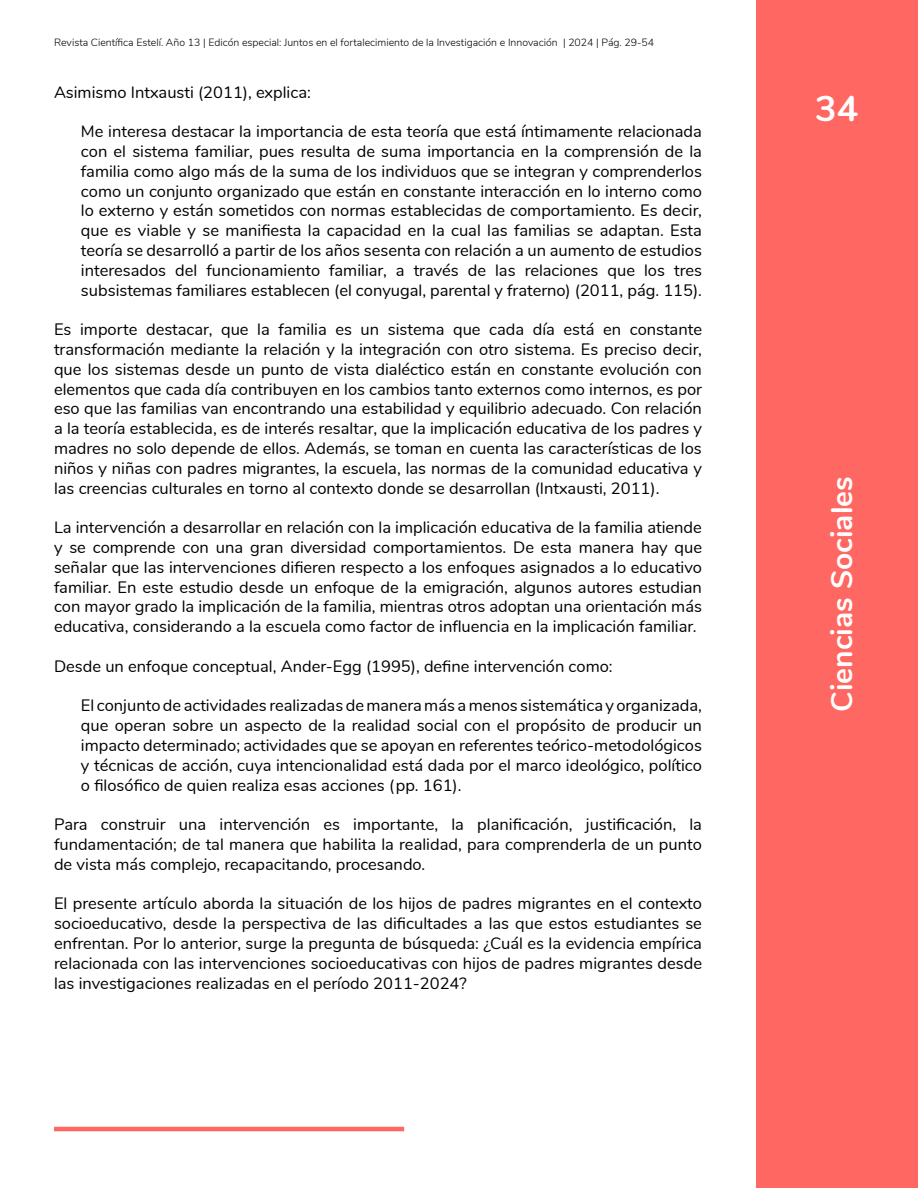
<style>
.page{position:relative;width:918px;height:1188px;background:#fff}
.page>*{position:absolute;margin:0;border:0;box-sizing:border-box;transform-origin:0 0}
.t1{font:700 36px "Nunito";color:#fff}
.t2{font:700 30px "Nunito";color:#fff}
.t3{font:16.5px/19.8px "Nunito";color:#000;text-align:justify}
.t4{font:300 10.5px "Nunito";color:#000}
</style>
<div class="page">
<div style="left:756px;top:0;width:162px;height:1188px;background:#ff6762"></div>
<hr style="left:54px;top:1127px;width:350px;height:4px;background:#ff6762">
<p class="t4" style="left:54px;top:34px;width:602px">Revista Científica Estelí. Año 13 | Edicón especial: Juntos en el fortalecimiento de la Investigación e Innovación | 2024 | Pág. 29-54</p>
<p class="t3" style="left:54px;top:81px;width:258px">Asimismo Intxausti (2011), explica:</p>
<p class="t3" style="left:81px;top:121px;width:623px">Me interesa destacar la importancia de esta teoría que está íntimamente relacionada con el sistema familiar, pues resulta de suma importancia en la comprensión de la familia como algo más de la suma de los individuos que se integran y comprenderlos como un conjunto organizado que están en constante interacción en lo interno como lo externo y están sometidos con normas establecidas de comportamiento. Es decir, que es viable y se manifiesta la capacidad en la cual las familias se adaptan. Esta teoría se desarrolló a partir de los años sesenta con relación a un aumento de estudios interesados del funcionamiento familiar, a través de las relaciones que los tres subsistemas familiares establecen (el conyugal, parental y fraterno) (2011, pág. 115).</p>
<p class="t3" style="left:54px;top:319px;width:650px">Es importe destacar, que la familia es un sistema que cada día está en constante transformación mediante la relación y la integración con otro sistema. Es preciso decir, que los sistemas desde un punto de vista dialéctico están en constante evolución con elementos que cada día contribuyen en los cambios tanto externos como internos, es por eso que las familias van encontrando una estabilidad y equilibrio adecuado. Con relación a la teoría establecida, es de interés resaltar, que la implicación educativa de los padres y madres no solo depende de ellos. Además, se toman en cuenta las características de los niños y niñas con padres migrantes, la escuela, las normas de la comunidad educativa y las creencias culturales en torno al contexto donde se desarrollan (Intxausti, 2011).</p>
<p class="t3" style="left:54px;top:517px;width:650px">La intervención a desarrollar en relación con la implicación educativa de la familia atiende y se comprende con una gran diversidad comportamientos. De esta manera hay que señalar que las intervenciones difieren respecto a los enfoques asignados a lo educativo familiar. En este estudio desde un enfoque de la emigración, algunos autores estudian con mayor grado la implicación de la familia, mientras otros adoptan una orientación más educativa, considerando a la escuela como factor de influencia en la implicación familiar.</p>
<p class="t3" style="left:54px;top:655px;width:560px">Desde un enfoque conceptual, Ander-Egg (1995), define intervención como:</p>
<p class="t3" style="left:81px;top:695px;width:623px">El conjunto de actividades realizadas de manera más a menos sistemática y organizada, que operan sobre un aspecto de la realidad social con el propósito de producir un impacto determinado; actividades que se apoyan en referentes teórico-metodológicos y técnicas de acción, cuya intencionalidad está dada por el marco ideológico, político o filosófico de quien realiza esas acciones (pp. 161).</p>
<p class="t3" style="left:54px;top:814px;width:650px">Para construir una intervención es importante, la planificación, justificación, la fundamentación; de tal manera que habilita la realidad, para comprenderla de un punto de vista más complejo, recapacitando, procesando.</p>
<p class="t3" style="left:54px;top:893px;width:650px">El presente artículo aborda la situación de los hijos de padres migrantes en el contexto socioeducativo, desde la perspectiva de las dificultades a las que estos estudiantes se enfrentan. Por lo anterior, surge la pregunta de búsqueda: ¿Cuál es la evidencia empírica relacionada con las intervenciones socioeducativas con hijos de padres migrantes desde las investigaciones realizadas en el período 2011-2024?</p>
<h1 class="t1" style="left:815px;top:82px;width:45px">34</h1>
<h2 class="t2" style="left:820px;top:712px;width:237px;rotate:-90deg">Ciencias Sociales</h2>
</div>
